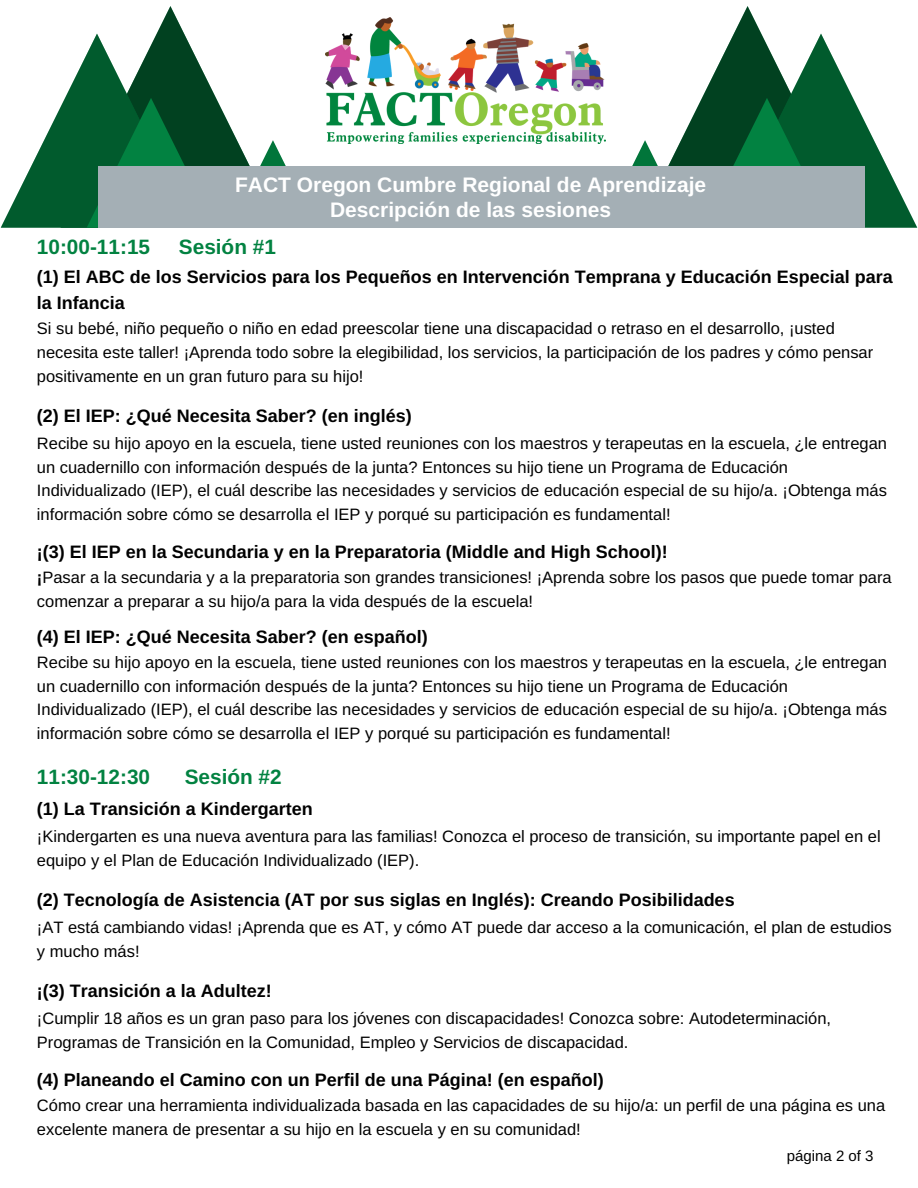
<style>
.page{position:relative;width:918px;height:1188px;background:#fff}
.page>*{position:absolute;margin:0;border:0;box-sizing:border-box;transform-origin:0 0}
.t1{font:700 21px/24.5px "Arimo";color:#fff;text-align:center}
.t2{font:700 20.7px "Arimo";color:#028241}
.t3{font:700 18px/26px "Arimo";color:#000}
.t4{font:16.5px/23.9px "Arimo";color:#000}
.t5{font:15px "Arimo";color:#000}
.s1{font-weight:700}
</style>
<div class="page">
<svg style="left:681px;top:6px;width:141px;height:160px"></svg>
<svg style="left:703px;top:34px;width:214px;height:194px"></svg>
<svg style="left:605px;top:140px;width:83px;height:26px"></svg>
<svg style="left:96px;top:6px;width:141px;height:160px"></svg>
<svg style="left:1px;top:34px;width:214px;height:194px"></svg>
<svg style="left:230px;top:140px;width:56px;height:26px"></svg>
<img style="left:325px;top:17px;width:280px;height:126px">
<div style="left:98px;top:166px;width:766px;height:62px;background:#a4afb5"></div>
<p class="t1" style="left:235px;top:173px;width:473px">FACT Oregon Cumbre Regional de Aprendizaje<br>Descripción de las sesiones</p>
<p class="t2" style="left:37px;top:235px;width:115px">10:00-11:15</p>
<p class="t2" style="left:179px;top:235px;width:98px">Sesión #1</p>
<p class="t3" style="left:37px;top:264px;width:857px">(1) El ABC de los Servicios para los Pequeños en Intervención Temprana y Educación Especial para la Infancia</p>
<p class="t4" style="left:37px;top:316px;width:838px">Si su bebé, niño pequeño o niño en edad preescolar tiene una discapacidad o retraso en el desarrollo, ¡usted necesita este taller! ¡Aprenda todo sobre la elegibilidad, los servicios, la participación de los padres y cómo pensar positivamente en un gran futuro para su hijo!</p>
<p class="t3" style="left:37px;top:402px;width:376px">(2) El IEP: ¿Qué Necesita Saber? (en inglés)</p>
<p class="t4" style="left:37px;top:431px;width:852px">Recibe su hijo apoyo en la escuela, tiene usted reuniones con los maestros y terapeutas en la escuela, ¿le entregan un cuadernillo con información después de la junta? Entonces su hijo tiene un Programa de Educación Individualizado (IEP), el cuál describe las necesidades y servicios de educación especial de su hijo/a. ¡Obtenga más información sobre cómo se desarrolla el IEP y porqué su participación es fundamental!</p>
<p class="t3" style="left:37px;top:539px;width:632px">¡(3) El IEP en la Secundaria y en la Preparatoria (Middle and High School)!</p>
<p class="t4" style="left:37px;top:566px;width:856px"><span class="s1">¡</span>Pasar a la secundaria y a la preparatoria son grandes transiciones! ¡Aprenda sobre los pasos que puede tomar para comenzar a preparar a su hijo/a para la vida después de la escuela!</p>
<p class="t3" style="left:37px;top:624px;width:392px">(4) El IEP: ¿Qué Necesita Saber? (en español)</p>
<p class="t4" style="left:37px;top:650px;width:852px">Recibe su hijo apoyo en la escuela, tiene usted reuniones con los maestros y terapeutas en la escuela, ¿le entregan un cuadernillo con información después de la junta? Entonces su hijo tiene un Programa de Educación Individualizado (IEP), el cuál describe las necesidades y servicios de educación especial de su hijo/a. ¡Obtenga más información sobre cómo se desarrolla el IEP y porqué su participación es fundamental!</p>
<p class="t2" style="left:37px;top:765px;width:115px">11:30-12:30</p>
<p class="t2" style="left:185px;top:765px;width:98px">Sesión #2</p>
<p class="t3" style="left:37px;top:796px;width:277px">(1) La Transición a Kindergarten</p>
<p class="t4" style="left:37px;top:825px;width:845px">¡Kindergarten es una nueva aventura para las familias! Conozca el proceso de transición, su importante papel en el equipo y el Plan de Educación Individualizado (IEP).</p>
<p class="t3" style="left:37px;top:887px;width:699px">(2) Tecnología de Asistencia (AT por sus siglas en Inglés): Creando Posibilidades</p>
<p class="t4" style="left:37px;top:916px;width:856px">¡AT está cambiando vidas! ¡Aprenda que es AT, y cómo AT puede dar acceso a la comunicación, el plan de estudios y mucho más!</p>
<p class="t3" style="left:37px;top:978px;width:236px">¡(3) Transición a la Adultez!</p>
<p class="t4" style="left:37px;top:1007px;width:796px">¡Cumplir 18 años es un gran paso para los jóvenes con discapacidades! Conozca sobre: Autodeterminación,<br>Programas de Transición en la Comunidad, Empleo y Servicios de discapacidad.</p>
<p class="t3" style="left:37px;top:1067px;width:568px">(4) Planeando el Camino con un Perfil de una Página! (en español)</p>
<p class="t4" style="left:37px;top:1093px;width:850px">Cómo crear una herramienta individualizada basada en las capacidades de su hijo/a: un perfil de una página es una excelente manera de presentar a su hijo en la escuela y en su comunidad!</p>
<p class="t5" style="left:787px;top:1147px;width:88px">página 2 of 3</p>
</div>
